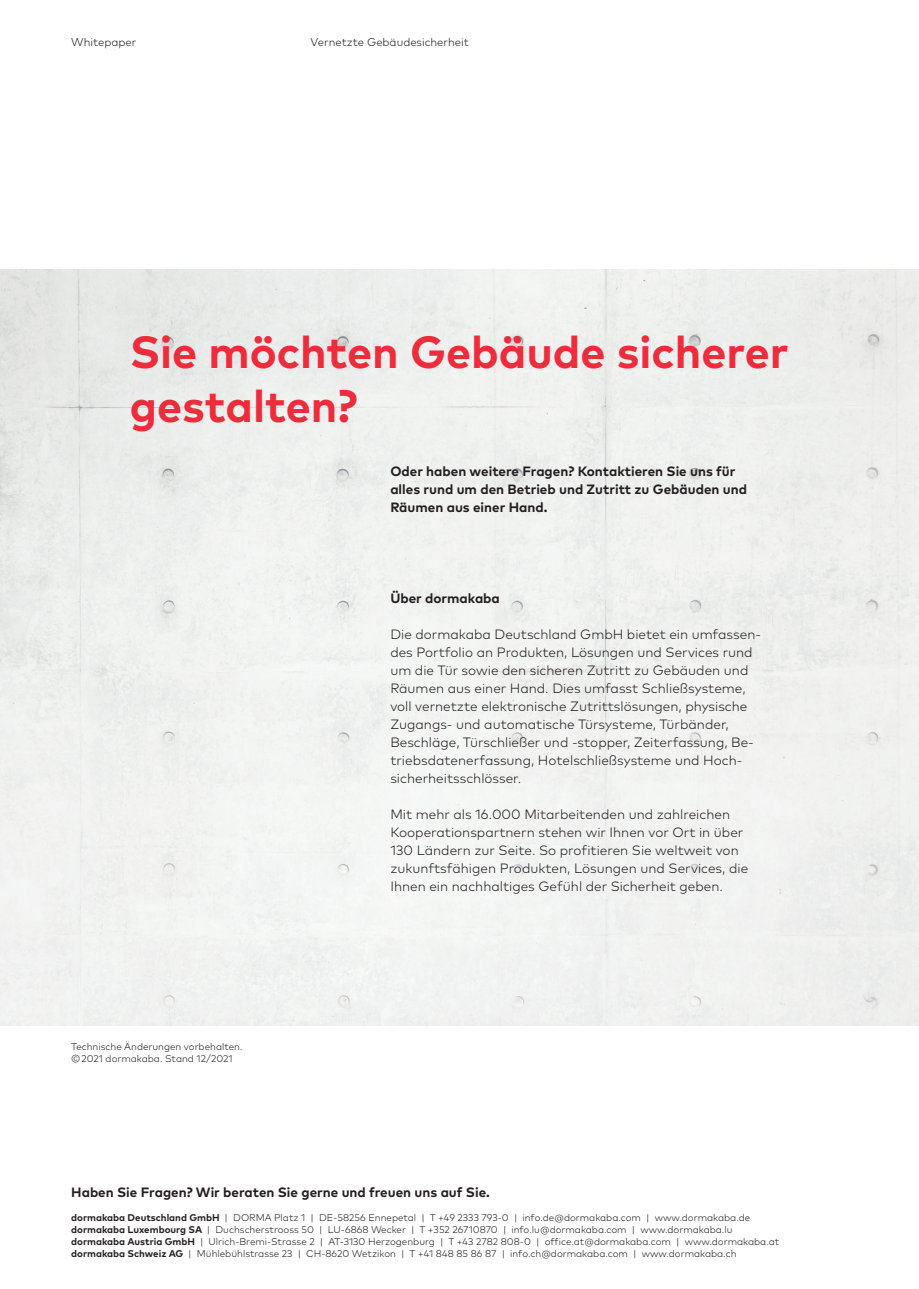
<style>
.page{position:relative;width:919px;height:1289px;background:#fff}
.page>*{position:absolute;margin:0;border:0;box-sizing:border-box;transform-origin:0 0}
.t1{font:700 45px/54px "Mark Pro";color:#ee2c3b}
.t2{font:300 13.5px/18px "Mark Pro";color:#231f20}
.t3{font:700 13.5px/18px "Mark Pro";color:#231f20}
.t4{font:300 11.25px "Mark Pro";color:#231f20}
.t5{font:300 9.75px/12px "Mark Pro";color:#231f20}
.s1{font-weight:700}
</style>
<div class="page">
<div style="left:0;top:269px;width:918px;height:756px;background:#f0f1f0"></div>
<p class="t4" style="left:71px;top:34px;width:67px">Whitepaper</p>
<p class="t4" style="left:310px;top:34px;width:160px">Vernetzte Gebäudesicherheit</p>
<h1 class="t1" style="left:130px;top:321px;width:660px">Sie möchten Gebäude sicherer gestalten?</h1>
<p class="t3" style="left:390px;top:461px;width:358px">Oder haben weitere Fragen? Kontaktieren Sie uns für alles rund um den Betrieb und Zutritt zu Gebäuden und<br>Räumen aus einer Hand.</p>
<p class="t5" style="left:71px;top:1039px;width:173px">Technische Änderungen vorbehalten. © 2021 dormakaba. Stand 12/2021</p>
<p class="t3" style="left:390px;top:587px;width:111px">Über dormakaba</p>
<p class="t2" style="left:390px;top:623px;width:372px">Die dormakaba Deutschland GmbH bietet ein umfassen&shy;des Portfolio an Produkten, Lösungen und Services rund um die Tür sowie den sicheren Zutritt zu Gebäuden und Räumen aus einer Hand. Dies umfasst Schließsysteme, voll vernetzte elektronische Zutrittslösungen, physische Zugangs- und automatische Türsysteme, Türbänder, Beschläge, Türschließer und -stopper, Zeiterfassung, Be&shy;triebsdatenerfassung, Hotelschließsysteme und Hoch&shy;sicherheitsschlösser.</p>
<p class="t2" style="left:390px;top:803px;width:359px">Mit mehr als 16.000 Mitarbeitenden und zahlreichen Kooperationspartnern stehen wir Ihnen vor Ort in über 130 Ländern zur Seite. So profitieren Sie weltweit von zukunftsfähigen Produkten, Lösungen und Services, die Ihnen ein nachhaltiges Gefühl der Sicherheit geben.</p>
<p class="t3" style="left:71px;top:1181px;width:420px">Haben Sie Fragen? Wir beraten Sie gerne und freuen uns auf Sie.</p>
<p class="t5" style="left:71px;top:1210px;width:709px"><span class="s1">dormakaba Deutschland GmbH</span> | DORMA Platz 1 | DE-58256 Ennepetal | T +49 2333 793-0 | info.de@dormakaba.com | www.dormakaba.de <span class="s1">dormakaba Luxembourg SA</span> | Duchscherstrooss 50 | LU-6868 Wecker | T +352 26710870 | info.lu@dormakaba.com | www.dormakaba.lu <span class="s1">dormakaba Austria GmbH</span> | Ulrich-Bremi-Strasse 2 | AT-3130 Herzogenburg | T +43 2782 808-0 | office.at@dormakaba.com | www.dormakaba.at <span class="s1">dormakaba Schweiz AG</span> | Mühlebühlstrasse 23 | CH-8620 Wetzikon | T +41 848 85 86 87 | info.ch@dormakaba.com | www.dormakaba.ch</p>
</div>
